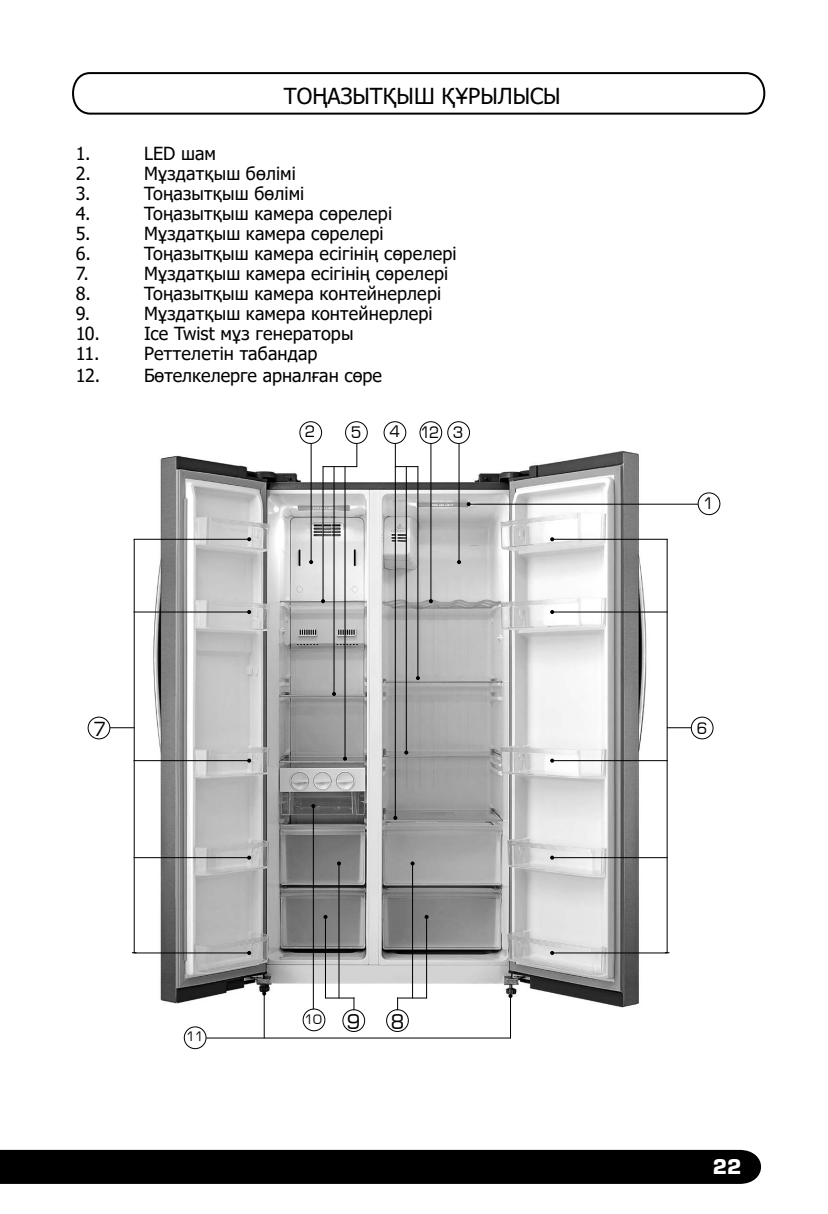
<style>
.page{position:relative;width:828px;height:1214px;background:#fff}
.page>*{position:absolute;margin:0;border:0;box-sizing:border-box;transform-origin:0 0}
.t1{font:22px "Tahoma";color:#000}
.t2{font:700 20px "Europe";color:#fff}
.t3{font:20px "Europe Normal";color:#000}
.t4{font:19px "Europe Normal";color:#000}
.t5{font:18px "Tahoma";letter-spacing:.005em;color:#000}
.t6{font:15.4px "Europe Normal";color:#000}
.t7{font:15.4px "Europe Normal";color:#000;scale:.96 1}
.t8{font:12.8px "Europe Normal";color:#000}
</style>
<div class="page">
<div style="left:0;top:1149px;width:761px;height:34px;background:#000"></div>
<svg style="left:72px;top:72px;width:694px;height:43px"></svg>
<img style="left:142px;top:449px;width:508px;height:564px">
<div style="left:697px;top:492px;width:23px;height:23px;border:1px solid #000;border-radius:50%"></div>
<div style="left:299px;top:421px;width:23px;height:23px;border:1px solid #000;border-radius:50%"></div>
<div style="left:342px;top:1009px;width:23px;height:22px;border:1px solid #000;border-radius:50%"></div>
<div style="left:386px;top:1009px;width:23px;height:22px;border:1px solid #000;border-radius:50%"></div>
<div style="left:184px;top:1026px;width:22px;height:22px;border:1px solid #000;border-radius:50%"></div>
<div style="left:303px;top:1008px;width:22px;height:23px;border:1px solid #000;border-radius:50%"></div>
<div style="left:345px;top:421px;width:23px;height:23px;border:1px solid #000;border-radius:50%"></div>
<div style="left:383px;top:421px;width:23px;height:23px;border:1px solid #000;border-radius:50%"></div>
<div style="left:447px;top:421px;width:23px;height:23px;border:1px solid #000;border-radius:50%"></div>
<div style="left:419px;top:421px;width:23px;height:23px;border:1px solid #000;border-radius:50%"></div>
<div style="left:88px;top:716px;width:22px;height:23px;border:1px solid #000;border-radius:50%"></div>
<div style="left:691px;top:716px;width:22px;height:23px;border:1px solid #000;border-radius:50%"></div>
<hr style="left:469px;top:503px;width:229px;height:1px;background:#000">
<svg style="left:467px;top:502px;width:4px;height:4px"></svg>
<hr style="left:134px;top:538px;width:115px;height:1px;background:#000">
<svg style="left:247px;top:537px;width:4px;height:4px"></svg>
<hr style="left:552px;top:538px;width:116px;height:1px;background:#000">
<svg style="left:550px;top:537px;width:4px;height:4px"></svg>
<hr style="left:134px;top:611px;width:115px;height:1px;background:#000">
<svg style="left:247px;top:610px;width:4px;height:4px"></svg>
<hr style="left:552px;top:611px;width:116px;height:1px;background:#000">
<svg style="left:550px;top:610px;width:4px;height:4px"></svg>
<hr style="left:134px;top:760px;width:115px;height:1px;background:#000">
<svg style="left:247px;top:758px;width:4px;height:4px"></svg>
<hr style="left:552px;top:760px;width:116px;height:1px;background:#000">
<svg style="left:550px;top:758px;width:4px;height:4px"></svg>
<svg style="left:110px;top:727px;width:24px;height:1px"></svg>
<svg style="left:667px;top:727px;width:24px;height:1px"></svg>
<hr style="left:134px;top:857px;width:115px;height:1px;background:#000">
<svg style="left:247px;top:855px;width:4px;height:4px"></svg>
<hr style="left:552px;top:857px;width:116px;height:1px;background:#000">
<svg style="left:550px;top:855px;width:4px;height:4px"></svg>
<hr style="left:134px;top:952px;width:115px;height:1px;background:#000">
<svg style="left:247px;top:950px;width:4px;height:4px"></svg>
<hr style="left:552px;top:952px;width:116px;height:1px;background:#000">
<svg style="left:550px;top:950px;width:4px;height:4px"></svg>
<hr style="left:311px;top:444px;width:1px;height:118px;background:#000">
<svg style="left:309px;top:560px;width:4px;height:4px"></svg>
<hr style="left:322px;top:466px;width:35px;height:1px;background:#000">
<hr style="left:397px;top:997px;width:30px;height:1px;background:#000">
<hr style="left:206px;top:1037px;width:305px;height:1px;background:#000">
<svg style="left:356px;top:444px;width:1px;height:22px"></svg>
<svg style="left:395px;top:444px;width:23px;height:23px"></svg>
<svg style="left:325px;top:997px;width:29px;height:13px"></svg>
<svg style="left:397px;top:997px;width:1px;height:13px"></svg>
<hr style="left:322px;top:466px;width:1px;height:135px;background:#000">
<svg style="left:321px;top:599px;width:4px;height:4px"></svg>
<hr style="left:325px;top:916px;width:1px;height:82px;background:#000">
<svg style="left:323px;top:914px;width:4px;height:4px"></svg>
<hr style="left:264px;top:993px;width:1px;height:45px;background:#000">
<svg style="left:262px;top:991px;width:4px;height:4px"></svg>
<hr style="left:412px;top:863px;width:1px;height:135px;background:#000">
<svg style="left:410px;top:861px;width:4px;height:4px"></svg>
<hr style="left:338px;top:863px;width:1px;height:135px;background:#000">
<svg style="left:337px;top:861px;width:4px;height:4px"></svg>
<hr style="left:313px;top:806px;width:1px;height:203px;background:#000">
<svg style="left:311px;top:804px;width:4px;height:4px"></svg>
<hr style="left:426px;top:916px;width:1px;height:82px;background:#000">
<svg style="left:424px;top:914px;width:4px;height:4px"></svg>
<hr style="left:510px;top:995px;width:1px;height:43px;background:#000">
<svg style="left:508px;top:993px;width:4px;height:4px"></svg>
<hr style="left:395px;top:466px;width:1px;height:351px;background:#000">
<svg style="left:393px;top:815px;width:4px;height:4px"></svg>
<hr style="left:333px;top:466px;width:1px;height:228px;background:#000">
<svg style="left:332px;top:692px;width:4px;height:4px"></svg>
<hr style="left:406px;top:466px;width:1px;height:286px;background:#000">
<svg style="left:404px;top:750px;width:4px;height:4px"></svg>
<hr style="left:344px;top:466px;width:1px;height:292px;background:#000">
<svg style="left:343px;top:756px;width:4px;height:4px"></svg>
<hr style="left:417px;top:466px;width:1px;height:212px;background:#000">
<svg style="left:416px;top:676px;width:4px;height:4px"></svg>
<hr style="left:430px;top:444px;width:1px;height:157px;background:#000">
<svg style="left:429px;top:599px;width:4px;height:4px"></svg>
<hr style="left:134px;top:539px;width:1px;height:413px;background:#000">
<hr style="left:666px;top:539px;width:1px;height:413px;background:#000">
<hr style="left:458px;top:444px;width:1px;height:118px;background:#000">
<svg style="left:457px;top:560px;width:4px;height:4px"></svg>
<p class="t1" style="left:284px;top:81px;width:278px">ТОҢАЗЫТҚЫШ ҚҰРЫЛЫСЫ</p>
<p class="t5" style="left:76px;top:141px;width:16px">1.</p>
<p class="t5" style="left:144px;top:141px;width:74px">LED шам</p>
<p class="t5" style="left:76px;top:161px;width:17px">2.</p>
<p class="t5" style="left:144px;top:161px;width:153px">Мұздатқыш бөлімі</p>
<p class="t5" style="left:76px;top:181px;width:16px">3.</p>
<p class="t5" style="left:144px;top:181px;width:162px">Тоңазытқыш бөлімі</p>
<p class="t5" style="left:76px;top:201px;width:16px">4.</p>
<p class="t5" style="left:144px;top:201px;width:250px">Тоңазытқыш камера сөрелері</p>
<p class="t5" style="left:76px;top:221px;width:16px">5.</p>
<p class="t5" style="left:144px;top:221px;width:241px">Мұздатқыш камера сөрелері</p>
<p class="t5" style="left:76px;top:241px;width:17px">6.</p>
<p class="t5" style="left:144px;top:241px;width:314px">Тоңазытқыш камера есігінің сөрелері</p>
<p class="t5" style="left:76px;top:261px;width:15px">7.</p>
<p class="t5" style="left:144px;top:261px;width:306px">Мұздатқыш камера есігінің сөрелері</p>
<p class="t5" style="left:76px;top:281px;width:17px">8.</p>
<p class="t5" style="left:144px;top:281px;width:299px">Тоңазытқыш камера контейнерлері</p>
<p class="t5" style="left:76px;top:301px;width:16px">9.</p>
<p class="t5" style="left:144px;top:301px;width:290px">Мұздатқыш камера контейнерлері</p>
<p class="t5" style="left:76px;top:321px;width:26px">10.</p>
<p class="t5" style="left:144px;top:321px;width:211px">Ice Twist мұз генераторы</p>
<p class="t5" style="left:76px;top:341px;width:25px">11.</p>
<p class="t5" style="left:144px;top:341px;width:175px">Реттелетін табандар</p>
<p class="t5" style="left:76px;top:363px;width:26px">12.</p>
<p class="t5" style="left:144px;top:363px;width:239px">Бөтелкелерге арналған сөре</p>
<p class="t6" style="left:305px;top:423px;width:12px">2</p>
<p class="t6" style="left:351px;top:424px;width:12px">5</p>
<p class="t6" style="left:390px;top:424px;width:12px">4</p>
<p class="t7" style="left:420px;top:424px;width:47px">12 3</p>
<p class="t6" style="left:703px;top:495px;width:12px">1</p>
<p class="t4" style="left:93px;top:718px;width:15px">7</p>
<p class="t6" style="left:697px;top:720px;width:12px">6</p>
<p class="t8" style="left:186px;top:1029px;width:19px">11</p>
<p class="t8" style="left:304px;top:1012px;width:19px">10</p>
<p class="t3" style="left:347px;top:1010px;width:15px">9</p>
<p class="t3" style="left:391px;top:1010px;width:15px">8</p>
<p class="t2" style="left:712px;top:1154px;width:30px">22</p>
</div>
